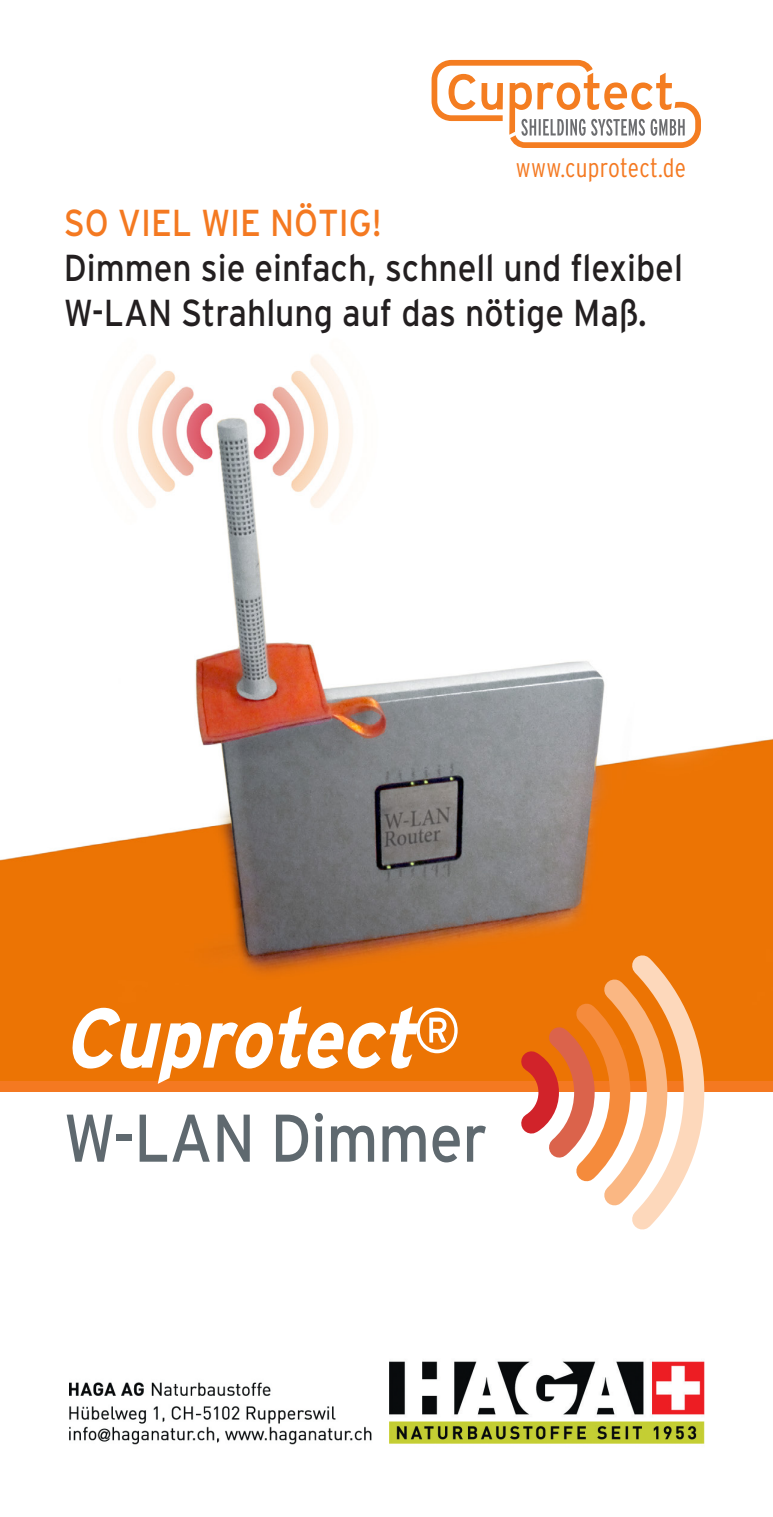
<style>
.page{position:relative;width:773px;height:1517px;background:#fff}
.page>*{position:absolute;margin:0;border:0;box-sizing:border-box;transform-origin:0 0}
.t1{font:italic 700 84.25px "Interstate";color:#fff;scale:.9 1}
.t2{font:67.25px "Interstate";letter-spacing:-.01em;color:#5f696f;scale:.9 1}
.t3{font:37.5px/45px "Interstate";color:#231f20;scale:.9 1}
.t4{font:37.5px "Interstate";color:#f47921;scale:.9 1}
.t5{font:300 condensed 26.25px "Interstate";letter-spacing:.01em;color:#f47921}
</style>
<div class="page">
<img style="left:69px;top:1382px;width:303px;height:63px">
<div style="left:0;top:850px;width:772px;height:242px;background:#f47921"></div>
<img style="left:0;top:354px;width:772px;height:726px">
<svg style="left:503px;top:936px;width:211px;height:294px"></svg>
<svg style="left:431px;top:60px;width:269px;height:88px"></svg>
<img style="left:389px;top:1361px;width:316px;height:83px">
<p class="t5" style="left:516px;top:153px;width:172px">www.cuprotect.de</p>
<p class="t4" style="left:64px;top:202px;width:354px">So viel wie nötig!</p>
<p class="t3" style="left:64px;top:245px;width:689px">Dimmen sie einfach, schnell und flexibel<br>W-LAN Strahlung auf das nötige Maß.</p>
<h1 class="t1" style="left:63px;top:991px;width:443px">Cuprotect<sup>®</sup></h1>
<h2 class="t2" style="left:63px;top:1100px;width:473px">W-LAN Dimmer</h2>
</div>
